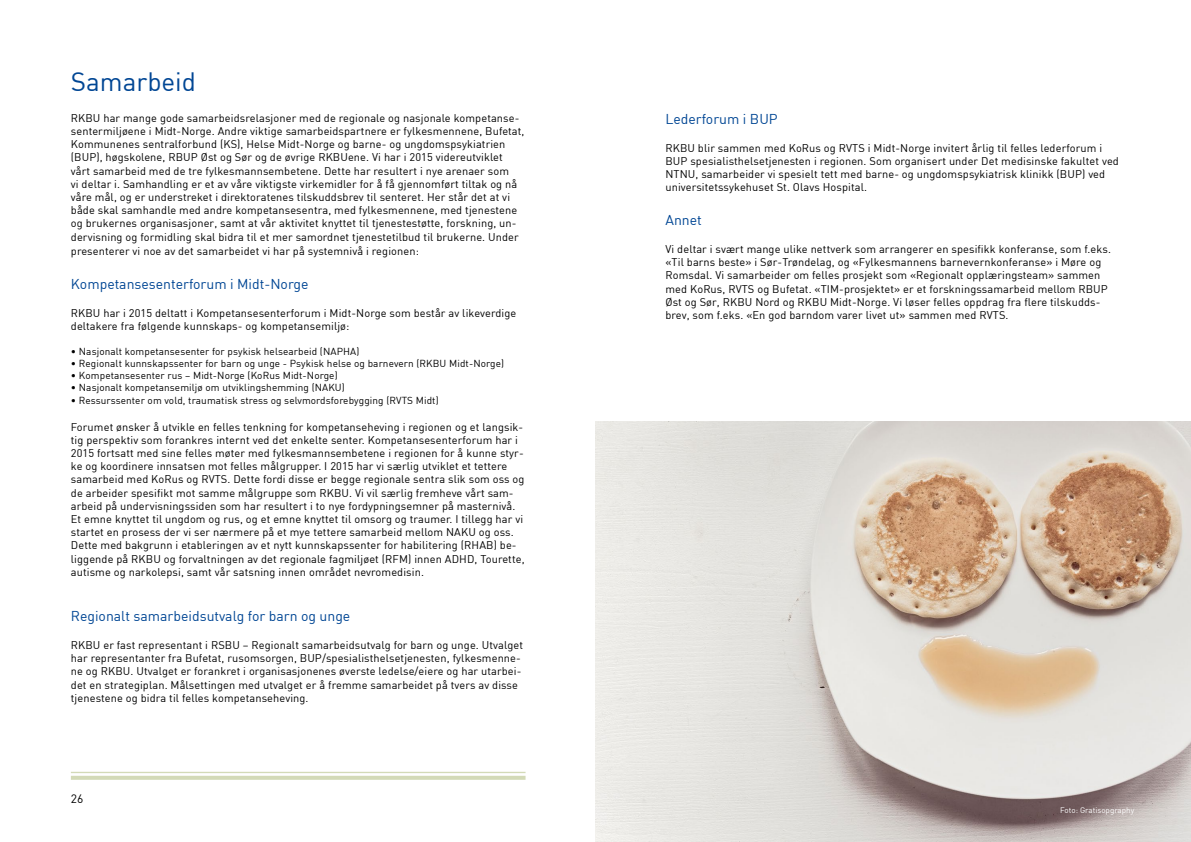
<style>
.page{position:relative;width:1191px;height:842px;background:#fff}
.page>*{position:absolute;margin:0;border:0;box-sizing:border-box;transform-origin:0 0}
.t1{font:26px "DIN";color:#014694}
.t2{font:14px "DIN";color:#014694}
.t3{font:12px "DIN";color:#000}
.t4{font:11px/13.2px "DIN";letter-spacing:.01em;color:#000}
.t5{font:10px "DIN";letter-spacing:.01em;color:#000}
.t6{font:8px "DIN";color:#fff}
</style>
<div class="page">
<svg style="left:71px;top:776px;width:454px;height:4px;background:#d5dbba"></svg>
<hr style="left:71px;top:772px;width:454px;height:1px;background:#d3dab7">
<img style="left:595px;top:421px;width:596px;height:421px">
<h1 class="t1" style="left:71px;top:65px;width:127px">Samarbeid</h1>
<p class="t4" style="left:71px;top:111px;width:455px">RKBU har mange gode samarbeidsrelasjoner med de regionale og nasjonale kompetanse&shy;sentermiljøene i Midt-Norge. Andre viktige samarbeidspartnere er fylkesmennene, Bufetat, Kommunenes sentralforbund (KS), Helse Midt-Norge og barne- og ungdomspsykiatrien (BUP), høgskolene, RBUP Øst og Sør og de øvrige RKBUene. Vi har i 2015 videreutviklet vårt samarbeid med de tre fylkesmannsembetene. Dette har resultert i nye arenaer som<br>vi deltar i. Samhandling er et av våre viktigste virkemidler for å få gjennomført tiltak og nå våre mål, og er understreket i direktoratenes tilskuddsbrev til senteret. Her står det at vi både skal samhandle med andre kompetansesentra, med fylkesmennene, med tjenestene og brukernes organisasjoner, samt at vår aktivitet knyttet til tjenestestøtte, forskning, un&shy;dervisning og formidling skal bidra til et mer samordnet tjenestetilbud til brukerne. Under</p>
<p class="t4" style="left:71px;top:244px;width:349px">presenterer vi noe av det samarbeidet vi har på systemnivå i regionen:</p>
<p class="t2" style="left:71px;top:275px;width:239px">Kompetansesenterforum i Midt-Norge</p>
<p class="t4" style="left:71px;top:306px;width:447px">RKBU har i 2015 deltatt i Kompetansesenterforum i Midt-Norge som består av likeverdige deltakere fra følgende kunnskaps- og kompetansemiljø:</p>
<p class="t5" style="left:71px;top:345px;width:290px">• Nasjonalt kompetansesenter for psykisk helsearbeid (NAPHA)</p>
<p class="t5" style="left:71px;top:357px;width:435px">• Regionalt kunnskapssenter for barn og unge - Psykisk helse og barnevern (RKBU Midt-Norge)</p>
<p class="t5" style="left:71px;top:369px;width:268px">• Kompetansesenter rus – Midt-Norge (KoRus Midt-Norge)</p>
<p class="t5" style="left:71px;top:381px;width:275px">• Nasjonalt kompetansemiljø om utviklingshemming (NAKU)</p>
<p class="t5" style="left:71px;top:394px;width:369px">• Ressurssenter om vold, traumatisk stress og selvmordsforebygging (RVTS Midt)</p>
<p class="t4" style="left:71px;top:420px;width:455px">Forumet ønsker å utvikle en felles tenkning for kompetanseheving i regionen og et langsik&shy;tig perspektiv som forankres internt ved det enkelte senter. Kompetansesenterforum har i 2015 fortsatt med sine felles møter med fylkesmannsembetene i regionen for å kunne styr&shy;ke og koordinere innsatsen mot felles målgrupper. I 2015 har vi særlig utviklet et tettere samarbeid med KoRus og RVTS. Dette fordi disse er begge regionale sentra slik som oss og de arbeider spesifikt mot samme målgruppe som RKBU. Vi vil særlig fremheve vårt sam&shy;arbeid på undervisningssiden som har resultert i to nye fordypningsemner på masternivå.<br>Et emne knyttet til ungdom og rus, og et emne knyttet til omsorg og traumer. I tillegg har vi startet en prosess der vi ser nærmere på et mye tettere samarbeid mellom NAKU og oss.<br>Dette med bakgrunn i etableringen av et nytt kunnskapssenter for habilitering (RHAB) be&shy;liggende på RKBU og forvaltningen av det regionale fagmiljøet (RFM) innen ADHD, Tourette, autisme og narkolepsi, samt vår satsning innen området nevromedisin.</p>
<p class="t2" style="left:71px;top:608px;width:281px">Regionalt samarbeidsutvalg for barn og unge</p>
<p class="t4" style="left:71px;top:638px;width:454px">RKBU er fast representant i RSBU – Regionalt samarbeidsutvalg for barn og unge. Utvalget har representanter fra Bufetat, rusomsorgen, BUP/spesialisthelsetjenesten, fylkesmenne&shy;ne og RKBU. Utvalget er forankret i organisasjonenes øverste ledelse/eiere og har utarbei&shy;det en strategiplan. Målsettingen med utvalget er å fremme samarbeidet på tvers av disse tjenestene og bidra til felles kompetanseheving.</p>
<p class="t3" style="left:71px;top:791px;width:14px">26</p>
<p class="t2" style="left:665px;top:110px;width:114px">Lederforum i BUP</p>
<p class="t4" style="left:665px;top:141px;width:455px">RKBU blir sammen med KoRus og RVTS i Midt-Norge invitert årlig til felles lederforum i BUP spesialisthelsetjenesten i regionen. Som organisert under Det medisinske fakultet ved NTNU, samarbeider vi spesielt tett med barne- og ungdomspsykiatrisk klinikk (BUP) ved universitetssykehuset St. Olavs Hospital.</p>
<p class="t2" style="left:665px;top:211px;width:38px">Annet</p>
<p class="t4" style="left:665px;top:242px;width:447px">Vi deltar i svært mange ulike nettverk som arrangerer en spesifikk konferanse, som f.eks. «Til barns beste» i Sør-Trøndelag, og «Fylkesmannens barnevernkonferanse» i Møre og Romsdal. Vi samarbeider om felles prosjekt som «Regionalt opplæringsteam» sammen med KoRus, RVTS og Bufetat. «TIM-prosjektet» er et forskningssamarbeid mellom RBUP Øst og Sør, RKBU Nord og RKBU Midt-Norge. Vi løser felles oppdrag fra flere tilskudds&shy;brev, som f.eks. «En god barndom varer livet ut» sammen med RVTS.</p>
<p class="t6" style="left:1060px;top:805px;width:75px">Foto: Gratisopgraphy</p>
</div>
